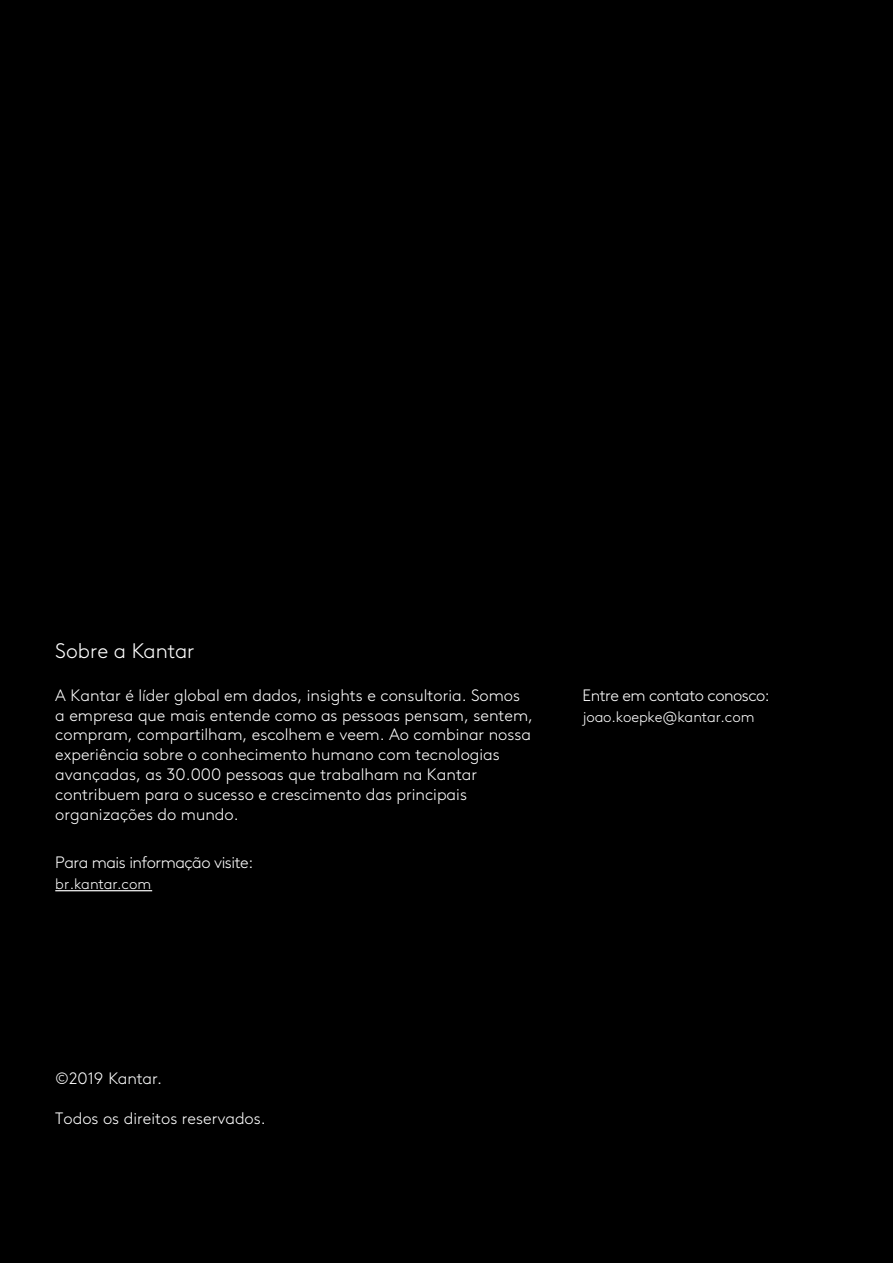
<style>
.page{position:relative;width:893px;height:1263px;background:#000}
.page>*{position:absolute;margin:0;border:0;box-sizing:border-box;transform-origin:0 0}
.t1{font:300 21px "Kantar Brown";color:#fff}
.t2{font:300 16.5px/19.8px "Kantar Brown";color:#fff}
.t3{font:300 16.5px "Kantar Brown";letter-spacing:-.03em;color:#fff}
.t4{font:300 15px "Kantar Brown";letter-spacing:-.01em;color:#fff}
</style>
<div class="page">
<hr style="left:55px;top:890px;width:97px;height:1px;background:#fff">
<p class="t1" style="left:55px;top:635px;width:141px">Sobre a Kantar</p>
<p class="t2" style="left:55px;top:684px;width:479px">A Kantar é líder global em dados, insights e consultoria. Somos a empresa que mais entende como as pessoas pensam, sentem, compram, compartilham, escolhem e veem. Ao combinar nossa experiência sobre o conhecimento humano com tecnologias avançadas, as 30.000 pessoas que trabalham na Kantar contribuem para o sucesso e crescimento das principais organizações do mundo.</p>
<p class="t3" style="left:55px;top:850px;width:199px">Para mais informação visite:</p>
<p class="t4" style="left:55px;top:873px;width:97px">br.kantar.com</p>
<p class="t3" style="left:583px;top:683px;width:189px">Entre em contato conosco:</p>
<p class="t4" style="left:583px;top:706px;width:173px">joao.koepke@kantar.com</p>
<p class="t2" style="left:55px;top:1067px;width:108px">©2019 Kantar.</p>
<p class="t2" style="left:55px;top:1107px;width:212px">Todos os direitos reservados.</p>
</div>
